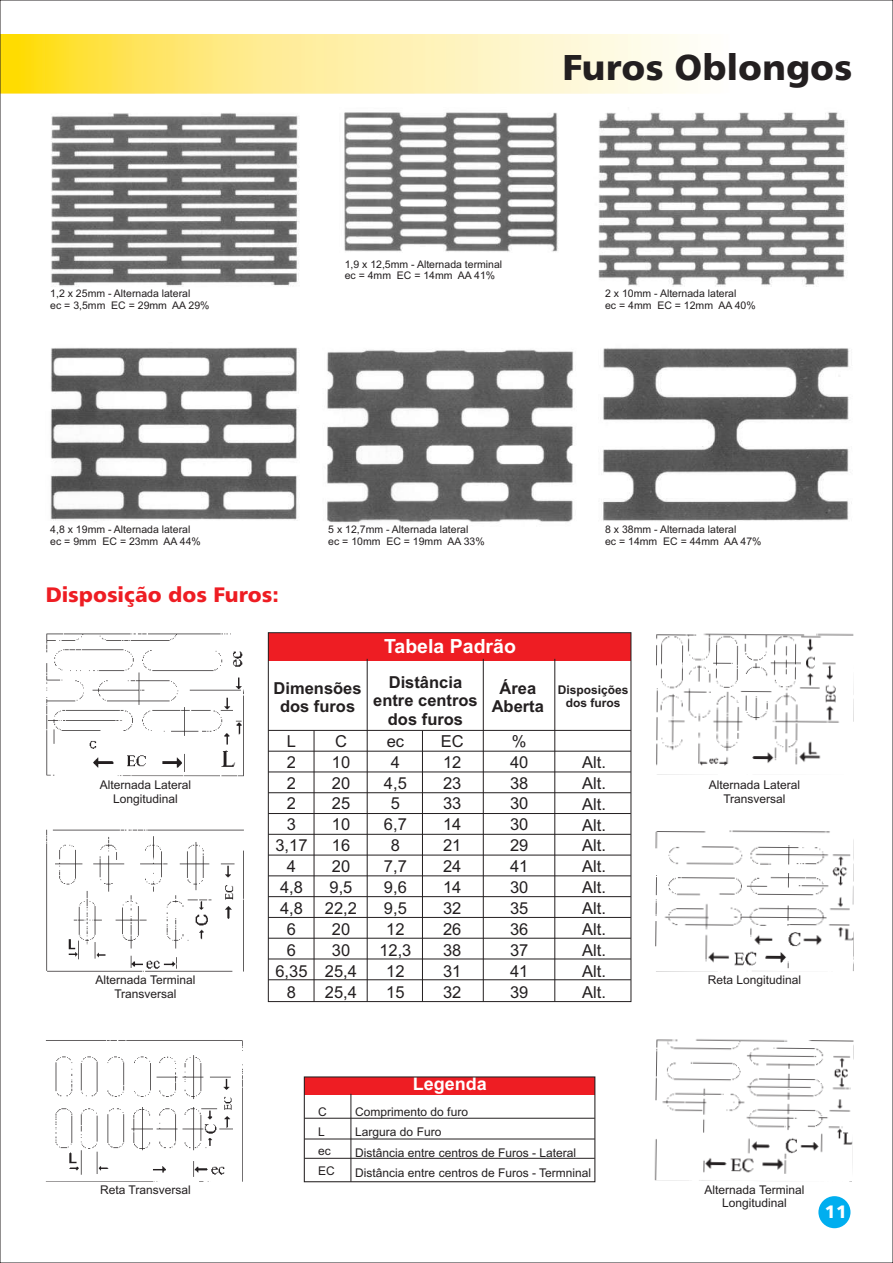
<style>
.page{position:relative;width:893px;height:1263px;background:#fff}
.page>*{position:absolute;margin:0;border:0;box-sizing:border-box;transform-origin:0 0}
.t1{font:36px "Humanist 777 BT Black B";color:#231f20}
.t2{font:21px "Humanist 777 BT Black B";color:#ee1d23}
.t3{font:700 19.5px "Arial";color:#fff}
.t4{font:700 18px "Arial";color:#fff}
.t5{font:18px "Humanist 777 BT Black B";color:#fff}
.t6{font:16.5px/21px "Arial";color:#231f20;text-align:center}
.t7{font:700 16.5px/18.5px "Arial";color:#231f20;text-align:center}
.t8{font:12px/13.4px "Arial";color:#231f20;text-align:center}
.t9{font:700 12px/13.4px "Arial";color:#231f20;text-align:center}
.t10{font:10.5px/11.7px "Arial";color:#231f20}
</style>
<div class="page">
<div style="left:818px;top:1196px;width:32px;height:32px;background:#00aeef;border-radius:50%"></div>
<img style="left:2px;top:35px;width:688px;height:58px">
<img style="left:602px;top:348px;width:247px;height:173px">
<img style="left:598px;top:112px;width:250px;height:175px">
<img style="left:327px;top:349px;width:247px;height:174px">
<img style="left:51px;top:113px;width:248px;height:174px">
<img style="left:50px;top:347px;width:249px;height:175px">
<img style="left:344px;top:112px;width:215px;height:140px">
<img style="left:46px;top:1040px;width:197px;height:142px">
<img style="left:46px;top:829px;width:198px;height:143px">
<img style="left:46px;top:633px;width:198px;height:144px">
<div style="left:268px;top:633px;width:363px;height:27px;background:#ee1d23"></div>
<hr style="left:268px;top:730px;width:363px;height:1px;background:#231f20">
<svg style="left:267px;top:750px;width:365px;height:2px"></svg>
<svg style="left:267px;top:771px;width:365px;height:2px"></svg>
<svg style="left:267px;top:792px;width:365px;height:1px"></svg>
<svg style="left:267px;top:813px;width:365px;height:1px"></svg>
<svg style="left:267px;top:833px;width:365px;height:2px"></svg>
<svg style="left:267px;top:854px;width:365px;height:2px"></svg>
<svg style="left:267px;top:875px;width:365px;height:2px"></svg>
<svg style="left:267px;top:896px;width:365px;height:1px"></svg>
<svg style="left:267px;top:917px;width:365px;height:1px"></svg>
<svg style="left:267px;top:937px;width:365px;height:2px"></svg>
<svg style="left:267px;top:958px;width:365px;height:2px"></svg>
<hr style="left:268px;top:979px;width:363px;height:1px;background:#231f20">
<hr style="left:314px;top:730px;width:1px;height:271px;background:#231f20">
<hr style="left:554px;top:659px;width:1px;height:342px;background:#231f20">
<hr style="left:483px;top:659px;width:1px;height:342px;background:#231f20">
<hr style="left:367px;top:659px;width:1px;height:342px;background:#231f20">
<hr style="left:422px;top:730px;width:1px;height:271px;background:#231f20">
<div style="left:268px;top:632px;width:363px;height:370px;border:1px solid #231f20"></div>
<div style="left:304px;top:1077px;width:291px;height:18px;background:#ee1d23"></div>
<hr style="left:351px;top:1094px;width:1px;height:88px;background:#231f20">
<hr style="left:304px;top:1118px;width:291px;height:1px;background:#231f20">
<hr style="left:304px;top:1138px;width:291px;height:1px;background:#231f20">
<hr style="left:304px;top:1158px;width:291px;height:1px;background:#231f20">
<div style="left:304px;top:1076px;width:291px;height:106px;border:1px solid #231f20"></div>
<img style="left:656px;top:633px;width:197px;height:133px">
<img style="left:655px;top:830px;width:198px;height:141px">
<img style="left:654px;top:1039px;width:199px;height:143px">
<p class="t10" style="left:50px;top:288px;width:161px">1,2 x 25mm - Alternada lateral<br>ec = 3,5mm EC = 29mm AA 29%</p>
<h1 class="t1" style="left:562px;top:52px;width:291px">Furos Oblongos</h1>
<p class="t10" style="left:345px;top:259px;width:159px">1,9 x 12,5mm - Alternada terminal ec = 4mm EC = 14mm AA 41%</p>
<p class="t10" style="left:605px;top:288px;width:152px">2 x 10mm - Alternada lateral<br>ec = 4mm EC = 12mm AA 40%</p>
<p class="t10" style="left:50px;top:525px;width:152px">4,8 x 19mm - Alternada lateral ec = 9mm EC = 23mm AA 44%</p>
<p class="t10" style="left:328px;top:525px;width:158px">5 x 12,7mm - Alternada lateral<br>ec = 10mm EC = 19mm AA 33%</p>
<p class="t10" style="left:605px;top:525px;width:158px">8 x 38mm - Alternada lateral<br>ec = 14mm EC = 44mm AA 47%</p>
<h2 class="t2" style="left:46px;top:586px;width:235px">Disposição dos Furos:</h2>
<h3 class="t3" style="left:384px;top:639px;width:133px">Tabela Padrão</h3>
<p class="t8" style="left:100px;top:779px;width:93px">Alternada Lateral<br>Longitudinal</p>
<p class="t8" style="left:96px;top:974px;width:101px">Alternada Terminal<br>Transversal</p>
<p class="t8" style="left:100px;top:1184px;width:92px">Reta Transversal</p>
<h3 class="t7" style="left:274px;top:680px;width:90px">Dimensões dos furos</h3>
<h3 class="t7" style="left:373px;top:674px;width:106px">Distância entre centros dos furos</h3>
<h3 class="t7" style="left:492px;top:680px;width:54px">Área<br>Aberta</h3>
<p class="t9" style="left:558px;top:684px;width:72px">Disposições dos furos</p>
<h3 class="t6" style="left:275px;top:732px;width:34px">L<br>2<br>2<br>2<br>3<br>3,17<br>4<br>4,8<br>4,8<br>6<br>6<br>6,35<br>8</h3>
<h3 class="t6" style="left:325px;top:732px;width:34px">C<br>10<br>20<br>25<br>10<br>16<br>20<br>9,5<br>22,2<br>20<br>30<br>25,4<br>25,4</h3>
<h3 class="t6" style="left:379px;top:732px;width:34px">ec<br>4<br>4,5<br>5<br>6,7<br>8<br>7,7<br>9,6<br>9,5<br>12<br>12,3<br>12<br>15</h3>
<h3 class="t6" style="left:441px;top:732px;width:24px;text-align:left">EC<br>12<br>23<br>33<br>14<br>21<br>24<br>14<br>32<br>26<br>38<br>31<br>32</h3>
<h3 class="t6" style="left:510px;top:732px;width:20px;text-align:justify">% 40<br>38<br>30<br>30<br>29<br>41<br>30<br>35<br>36<br>37<br>41<br>39</h3>
<h3 class="t6" style="left:582px;top:753px;width:25px;text-align:justify">Alt.<br>Alt.<br>Alt.<br>Alt.<br>Alt.<br>Alt.<br>Alt.<br>Alt.<br>Alt.<br>Alt.<br>Alt.<br>Alt.</h3>
<h3 class="t4" style="left:413px;top:1077px;width:76px">Legenda</h3>
<p class="t8" style="left:318px;top:1103px;width:18px;line-height:19.8px;text-align:left">C<br>L ec<br>EC</p>
<p class="t8" style="left:355px;top:1102px;width:237px;line-height:20.4px;text-align:left">Comprimento do furo<br>Largura do Furo<br>Distância entre centros de Furos - Lateral<br>Distância entre centros de Furos - Termninal</p>
<p class="t8" style="left:709px;top:779px;width:93px">Alternada Lateral<br>Transversal</p>
<p class="t8" style="left:708px;top:974px;width:95px">Reta Longitudinal</p>
<p class="t8" style="left:704px;top:1184px;width:101px">Alternada Terminal<br>Longitudinal</p>
<h3 class="t5" style="left:825px;top:1205px;width:24px">11</h3>
</div>
